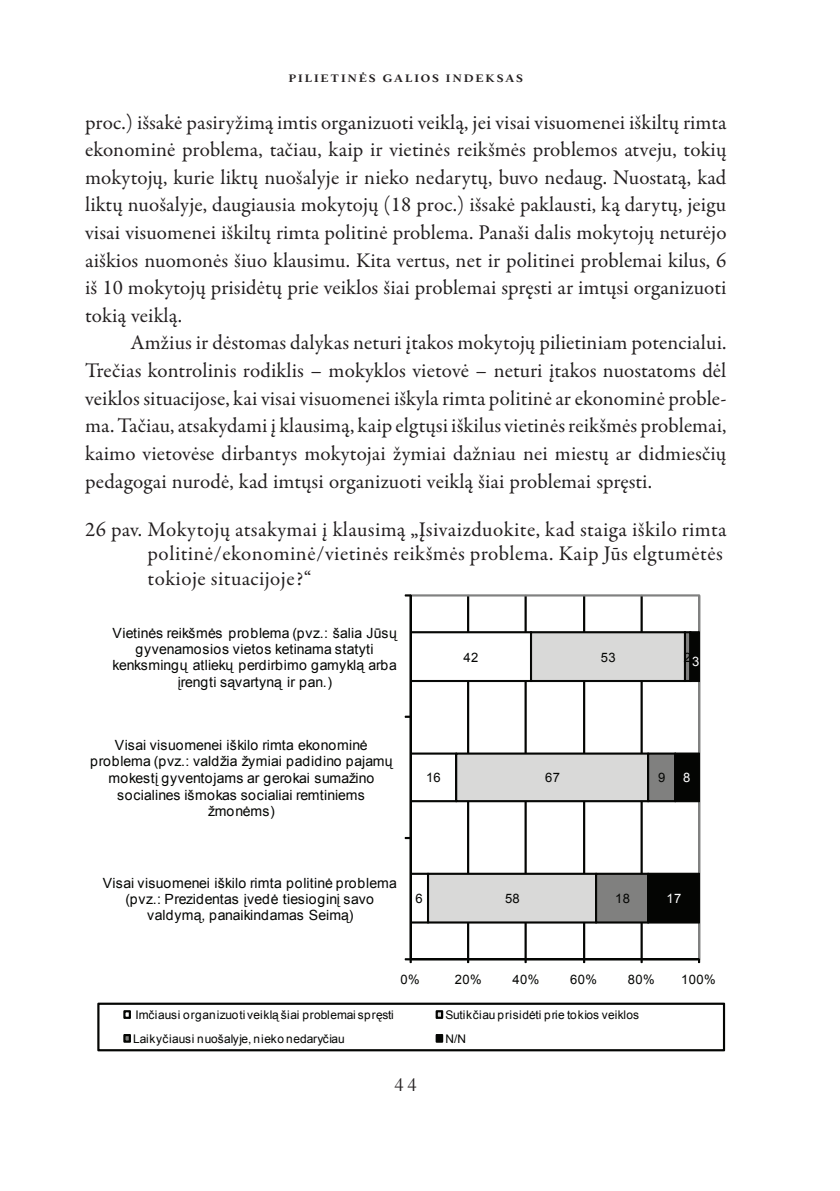
<style>
.page{position:relative;width:840px;height:1191px;background:#fff}
.page>*{position:absolute;margin:0;border:0;box-sizing:border-box;transform-origin:0 0}
.t1{font:21px/27.6px "Garamond Premr Pro";letter-spacing:.005em;color:#231f20;text-align:justify}
.t2{font:20px "Palemonas";color:#231f20}
.t3{font:14px/16.6px "Arial";letter-spacing:.01em;color:#040503;text-align:center}
.t4{font:13px "Arial";letter-spacing:.025em;color:#040503}
.t5{font:13px "Arial";color:#fff}
.t6{font:12px "Arial";letter-spacing:.03em;color:#040503}
.t7{font:12px "Arial";letter-spacing:-.01em;color:#040503}
.t8{font:700 12px "Palemonas";letter-spacing:.15em;color:#231f20}
</style>
<div class="page">
<svg style="left:97px;top:594px;width:629px;height:458px"></svg>
<p class="t8" style="left:288px;top:70px;width:236px">PILIETINĖS GALIOS INDEKSAS</p>
<p class="t1" style="left:85px;top:109px;width:642px">proc.) išsakė pasiryžimą imtis organizuoti veiklą, jei visai visuomenei iškiltų rimta ekonominė problema, tačiau, kaip ir vietinės reikšmės problemos atveju, tokių mokytojų, kurie liktų nuošalyje ir nieko nedarytų, buvo nedaug. Nuostatą, kad liktų nuošalyje, daugiausia mokytojų (18 proc.) išsakė paklausti, ką darytų, jeigu visai visuomenei iškiltų rimta politinė problema. Panaši dalis mokytojų neturėjo aiškios nuomonės šiuo klausimu. Kita vertus, net ir politinei problemai kilus, 6 iš 10 mokytojų prisidėtų prie veiklos šiai problemai spręsti ar imtųsi organizuoti tokią veiklą.</p>
<p class="t1" style="left:85px;top:329px;width:642px;text-indent:45px">Amžius ir dėstomas dalykas neturi įtakos mokytojų pilietiniam potencialui.<br>Trečias kontrolinis rodiklis – mokyklos vietovė – neturi įtakos nuostatoms dėl veiklos situacijose, kai visai visuomenei iškyla rimta politinė ar ekonominė proble&shy;ma. Tačiau, atsakydami į klausimą, kaip elgtųsi iškilus vietinės reikšmės problemai, kaimo vietovėse dirbantys mokytojai žymiai dažniau nei miestų ar didmiesčių pedagogai nurodė, kad imtųsi organizuoti veiklą šiai problemai spręsti.</p>
<p class="t1" style="left:147px;top:517px;width:580px;line-height:24.4px;text-align:left;text-indent:-62px">26 pav. Mokytojų atsakymai į klausimą „Įsivaizduokite, kad staiga iškilo rimta politinė/ekonominė/vietinės reikšmės problema. Kaip Jūs elgtumėtės tokioje situacijoje?“</p>
<p class="t3" style="left:113px;top:624px;width:285px">Vietinės reikšmės problema (pvz.: šalia Jūsų gyvenamosios vietos ketinama statyti kenksmingų atliekų perdirbimo gamyklą arba įrengti sąvartyną ir pan.)</p>
<p class="t3" style="left:90px;top:737px;width:304px">Visai visuomenei iškilo rimta ekonominė problema (pvz.: valdžia žymiai padidino pajamų mokestį gyventojams ar gerokai sumažino socialines išmokas socialiai remtiniems žmonėms)</p>
<p class="t4" style="left:426px;top:769px;width:16px">16</p>
<p class="t3" style="left:103px;top:874px;width:295px">Visai visuomenei iškilo rimta politinė problema (pvz.: Prezidentas įvedė tiesioginį savo valdymą, panaikindamas Seimą)</p>
<p class="t4" style="left:415px;top:890px;width:9px">6</p>
<p class="t4" style="left:463px;top:648px;width:16px">42</p>
<p class="t4" style="left:544px;top:769px;width:16px">67</p>
<p class="t4" style="left:504px;top:890px;width:16px">58</p>
<p class="t4" style="left:600px;top:648px;width:16px">53</p>
<p class="t4" style="left:683px;top:648px;width:9px">2</p>
<p class="t5" style="left:692px;top:653px;width:9px">3</p>
<p class="t4" style="left:657px;top:769px;width:9px">9</p>
<p class="t5" style="left:682px;top:769px;width:9px">8</p>
<p class="t4" style="left:614px;top:890px;width:16px">18</p>
<p class="t5" style="left:666px;top:890px;width:16px">17</p>
<p class="t4" style="left:400px;top:970px;width:21px">0%</p>
<p class="t4" style="left:454px;top:970px;width:28px">20%</p>
<p class="t4" style="left:512px;top:970px;width:28px">40%</p>
<p class="t4" style="left:570px;top:970px;width:28px">60%</p>
<p class="t4" style="left:627px;top:970px;width:28px">80%</p>
<p class="t4" style="left:681px;top:970px;width:36px">100%</p>
<p class="t6" style="left:135px;top:1007px;width:260px">Imčiausi organizuoti veiklą šiai problemai spręsti</p>
<p class="t6" style="left:445px;top:1007px;width:195px">Sutikčiau prisidėti prie tokios veiklos</p>
<p class="t7" style="left:133px;top:1030px;width:213px">Laikyčiausi nuošalyje, nieko nedaryčiau</p>
<p class="t6" style="left:445px;top:1030px;width:22px">N/N</p>
<p class="t2" style="left:394px;top:1071px;width:24px">44</p>
</div>
